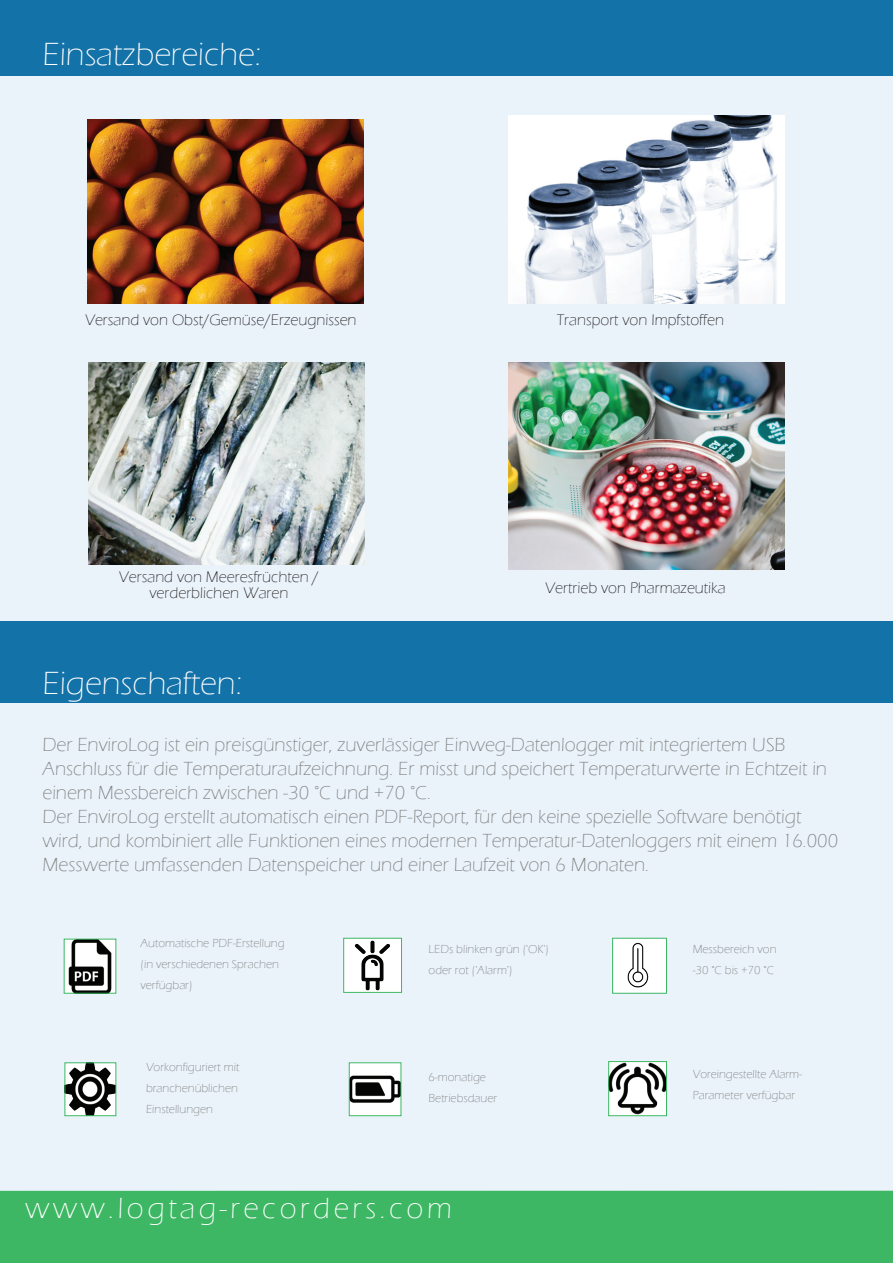
<style>
.page{position:relative;width:893px;height:1263px;background:#eaf3fa}
.page>*{position:absolute;margin:0;border:0;box-sizing:border-box;transform-origin:0 0}
.t1{font:300 33px "Eras ITC";color:#fff}
.t2{font:30px "Eras Light ITC";letter-spacing:.12em;color:#fff}
.t3{font:300 19.5px/24px "Eras ITC";color:#7d7e7d}
.t4{font:300 15.75px/16.5px "Eras ITC";color:#231f20;text-align:center}
.t5{font:300 12px/21px "Eras ITC";color:#7d7e7d}
.s1{font-family:"Eras ITC";font-weight:300}
</style>
<div class="page">
<div style="left:0;top:1191px;width:893px;height:72px;background:#3db763"></div>
<div style="left:0;top:622px;width:893px;height:81px;background:#1372a8"></div>
<div style="left:0;top:0;width:893px;height:75px;background:#1372a8"></div>
<img style="left:67px;top:1064px;width:47px;height:50px">
<div style="left:65px;top:1062px;width:51px;height:54px;border:1px solid #3db763"></div>
<img style="left:614px;top:940px;width:51px;height:51px">
<div style="left:612px;top:938px;width:55px;height:55px;border:1px solid #3db763"></div>
<img style="left:610px;top:1063px;width:55px;height:51px">
<div style="left:608px;top:1061px;width:59px;height:55px;border:1px solid #3db763"></div>
<img style="left:66px;top:941px;width:48px;height:50px">
<img style="left:345px;top:940px;width:55px;height:51px">
<div style="left:343px;top:938px;width:59px;height:55px;border:1px solid #3db763"></div>
<img style="left:351px;top:1064px;width:48px;height:50px">
<div style="left:349px;top:1062px;width:52px;height:54px;border:1px solid #3db763"></div>
<img style="left:87px;top:119px;width:276px;height:184px">
<img style="left:88px;top:362px;width:277px;height:203px">
<img style="left:509px;top:362px;width:276px;height:208px">
<img style="left:509px;top:116px;width:276px;height:188px">
<h1 class="t1" style="left:43px;top:36px;width:220px">Einsatzbereiche:</h1>
<p class="t4" style="left:85px;top:311px;width:273px">Versand von Obst/Gemüse/Erzeugnissen</p>
<p class="t4" style="left:119px;top:568px;width:201px">Versand von Meeresfrüchten / verderblichen Waren</p>
<h1 class="t1" style="left:43px;top:665px;width:201px">Eigenschaften:</h1>
<p class="t4" style="left:557px;top:312px;width:169px">Transport von Impfstoffen</p>
<p class="t4" style="left:545px;top:580px;width:182px">Vertrieb von Pharmazeutika</p>
<p class="t3" style="left:43px;top:732px;width:797px">Der EnviroLog ist ein preisgünstiger, zuverlässiger Einweg-Datenlogger mit integriertem USB Anschluss für die Temperaturaufzeichnung. Er misst und speichert Temperaturwerte in Echtzeit in einem Messbereich zwischen -30 °C und +70 °C.<br>Der EnviroLog erstellt automatisch einen PDF-Report, für den keine spezielle Software benötigt wird, und kombiniert alle Funktionen eines modernen Temperatur-Datenloggers mit einem 16.000<br>Messwerte umfassenden Datenspeicher und einer Laufzeit von 6 Monaten.</p>
<p class="t5" style="left:141px;top:933px;width:146px">Automatische PDF-Erstellung (in verschiedenen Sprachen verfügbar)</p>
<p class="t5" style="left:146px;top:1056px;width:95px;text-align:justify">Vorkonfiguriert mit branchenüblichen Einstellungen</p>
<p class="t5" style="left:429px;top:939px;width:122px">LEDs blinken grün ('OK') oder rot ('Alarm’)</p>
<p class="t5" style="left:429px;top:1066px;width:70px">6-monatige<br>Betriebsdauer</p>
<h2 class="t2" style="left:25px;top:1191px;width:428px"><span class="s1">www.</span>logtag-recorders<span class="s1">.</span>com</h2>
<p class="t5" style="left:693px;top:939px;width:85px">Messbereich von -30 °C bis +70 °C</p>
<p class="t5" style="left:693px;top:1064px;width:111px">Voreingestellte Alarm-<br>Parameter verfügbar</p>
</div>
